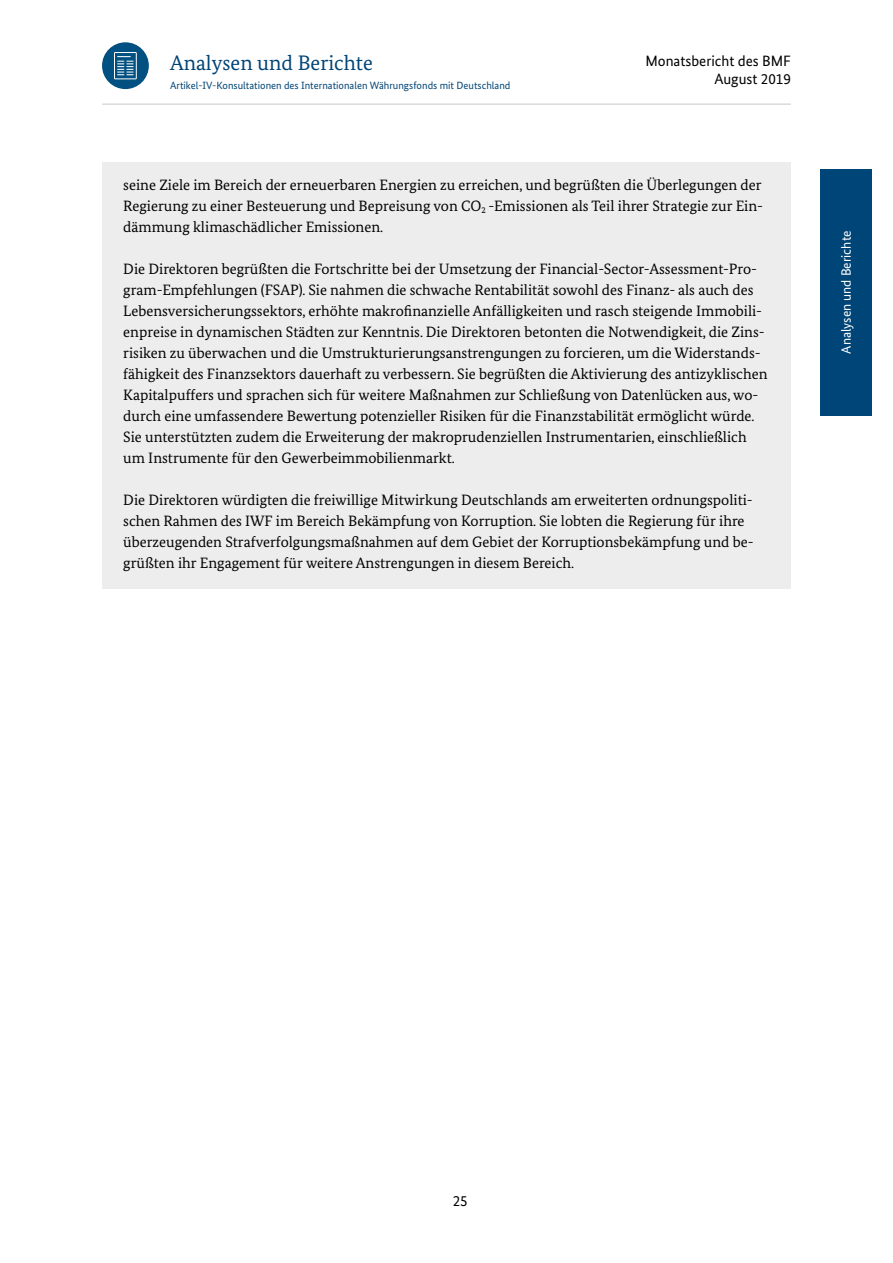
<style>
.page{position:relative;width:893px;height:1263px;background:#fff}
.page>*{position:absolute;margin:0;border:0;box-sizing:border-box;transform-origin:0 0}
.t1{font:21px "Bundes Serif";color:#004577}
.Fließtext_grauer_Kas{font:15px/21px "Bundes Serif";color:#000}
.t2{font:15px/18px "Bundes Sans";color:#000;text-align:right}
.t3{font:13.5px "Bundes Sans";color:#fff}
.t4{font:10.5px "Bundes Sans";color:#004577}
</style>
<div class="page">
<div style="left:102px;top:42px;width:47px;height:47px;background:#005081;border-radius:50%"></div>
<svg style="left:114px;top:52px;width:23px;height:27px"></svg>
<hr style="left:102px;top:103px;width:689px;height:2px;background:#dadada">
<div style="left:821px;top:169px;width:51px;height:246px;background:#004577"></div>
<div style="left:102px;top:163px;width:689px;height:89px;background:#ededed"></div>
<div style="left:102px;top:245px;width:689px;height:238px;background:#ededed"></div>
<div style="left:102px;top:476px;width:689px;height:112px;background:#ededed"></div>
<h1 class="t1" style="left:170px;top:50px;width:204px">Analysen und Berichte</h1>
<p class="t2" style="left:645px;top:51px;width:147px">Monatsbericht des BMF<br>August 2019</p>
<p class="t4" style="left:170px;top:79px;width:342px">Artikel-IV-Konsultationen des Internationalen Währungsfonds mit Deutschland</p>
<p class="Fließtext_grauer_Kas" style="left:123px;top:174px;width:641px;text-align:justify">seine Ziele im Bereich der erneuerbaren Energien zu erreichen, und begrüßten die Überlegungen der Regierung zu einer Besteuerung und Bepreisung von CO<sub>2</sub> -Emissionen als Teil ihrer Strategie zur Ein&shy;dämmung klimaschädlicher Emissionen.</p>
<p class="Fließtext_grauer_Kas" style="left:123px;top:258px;width:646px">Die Direktoren begrüßten die Fortschritte bei der Umsetzung der Financial-Sector-Assessment-Pro&shy;gram-Empfehlungen (FSAP). Sie nahmen die schwache Rentabilität sowohl des Finanz- als auch des Lebensversicherungssektors, erhöhte makrofinanzielle Anfälligkeiten und rasch steigende Immobili&shy;enpreise in dynamischen Städten zur Kenntnis. Die Direktoren betonten die Notwendigkeit, die Zins&shy;risiken zu überwachen und die Umstrukturierungsanstrengungen zu forcieren, um die Widerstands&shy;fähigkeit des Finanzsektors dauerhaft zu verbessern. Sie begrüßten die Aktivierung des antizyklischen Kapitalpuffers und sprachen sich für weitere Maßnahmen zur Schließung von Datenlücken aus, wo&shy;durch eine umfassendere Bewertung potenzieller Risiken für die Finanzstabilität ermöglicht würde.<br>Sie unterstützten zudem die Erweiterung der makroprudenziellen Instrumentarien, einschließlich um Instrumente für den Gewerbeimmobilienmarkt.</p>
<p class="Fließtext_grauer_Kas" style="left:123px;top:489px;width:632px">Die Direktoren würdigten die freiwillige Mitwirkung Deutschlands am erweiterten ordnungspoliti&shy;schen Rahmen des IWF im Bereich Bekämpfung von Korruption. Sie lobten die Regierung für ihre überzeugenden Strafverfolgungsmaßnahmen auf dem Gebiet der Korruptionsbekämpfung und be&shy;grüßten ihr Engagement für weitere Anstrengungen in diesem Bereich.</p>
<p class="t3" style="left:838px;top:354px;width:124px;rotate:-90deg">Analysen und Berichte</p>
<p class="t2" style="left:453px;top:1192px;width:16px">25</p>
</div>
